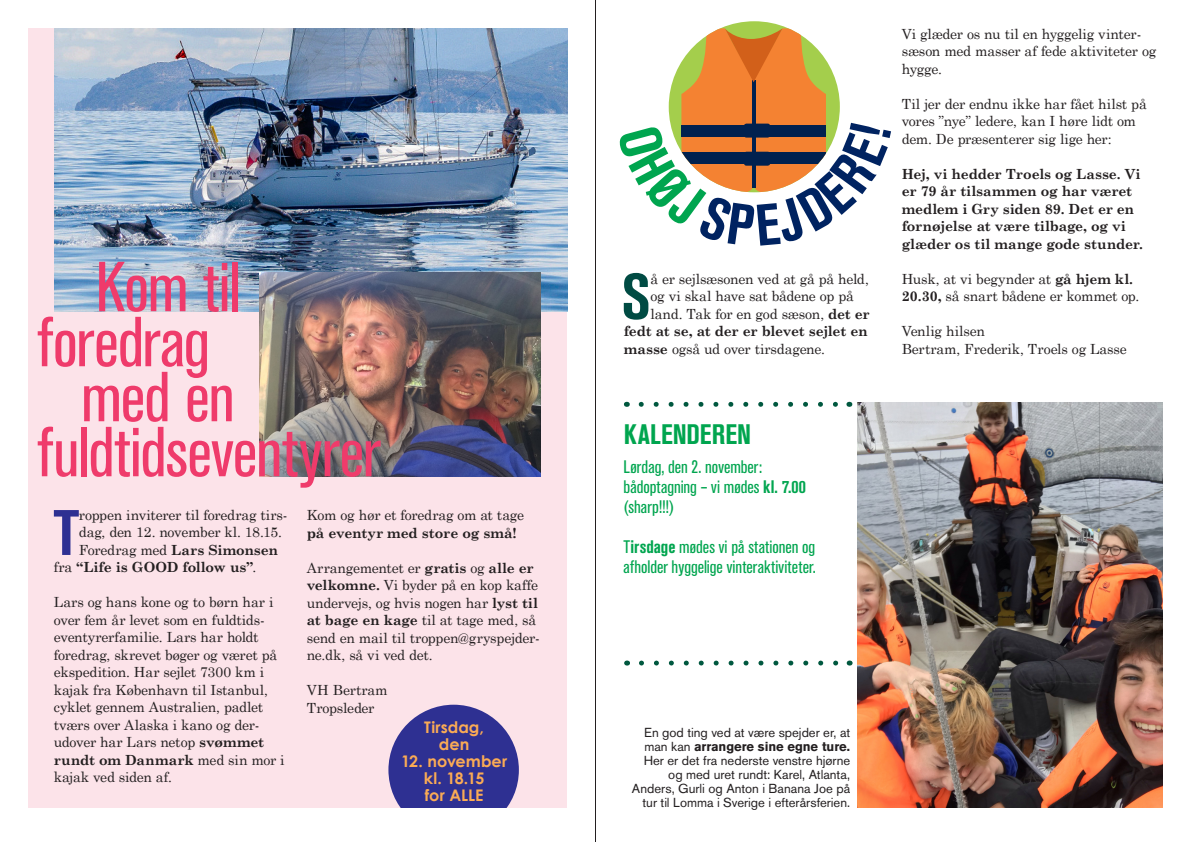
<style>
.page{position:relative;width:1191px;height:842px;background:#fff}
.page>*{position:absolute;margin:0;border:0;box-sizing:border-box;transform-origin:0 0}
.overskrift_versaler{font:condensed 70px "Akzidenz Grotesk BE";letter-spacing:-.01em;color:#ef3b6b}
.brød{font:700 condensed 63.6px "Akzidenz Grotesk BE";color:#004b43}
.brød-2{font:700 condensed 63.6px "Akzidenz Grotesk BE";color:#2e3092}
.overskrift_versaler-2{font:700 condensed 28px "Akzidenz Grotesk BE";letter-spacing:.005em;color:#00a54f}
.overskrift_versaler-3{font:condensed 18px/20px "Akzidenz Grotesk BE";color:#00a54f}
.stor_overskrift_vers{font:700 16px "Century Gothic";color:#faab55}
.brød-3{font:14px/17.5px "Century Schoolbook";letter-spacing:-.02em;color:#231f20}
.brød_med_indryk{font:14px/17.5px "Century Schoolbook";letter-spacing:-.015em;color:#231f20}
.brød-4{font:700 14px/17.5px "Century Schoolbook";letter-spacing:-.01em;color:#231f20}
.billedtekst{font:13px/14px "Akzidenz Grotesk BE";color:#231f20;text-align:justify}
.s1{font-weight:400}
.s2{font-weight:700}
</style>
<div class="page">
<svg style="left:641px;top:660px;width:198px;height:5px"></svg>
<div style="left:28px;top:28px;width:539px;height:780px;background:#fce3e9"></div>
<img style="left:54px;top:28px;width:513px;height:284px">
<svg style="left:641px;top:402px;width:197px;height:5px"></svg>
<img style="left:259px;top:273px;width:281px;height:203px">
<div style="left:388px;top:705px;width:131px;height:130px;background:#2e3092;border-radius:50%"></div>
<img style="left:857px;top:402px;width:305px;height:406px">
<div style="left:15px;top:808px;width:552px;height:30px;background:#fff"></div>
<hr style="left:595px;top:0;width:1px;height:842px;background:#231f20">
<svg style="left:668px;top:28px;width:172px;height:165px"></svg>
<p class="overskrift_versaler" style="left:96px;top:248px;width:146px">Kom til</p>
<p class="overskrift_versaler" style="left:37px;top:303px;width:174px">foredrag</p>
<p class="overskrift_versaler" style="left:81px;top:358px;width:155px">med en</p>
<p class="overskrift_versaler" style="left:37px;top:413px;width:345px">fuldtidseventyrer</p>
<p class="brød-2" style="left:54px;top:496px;width:27px">T</p>
<p class="brød-3" style="left:79px;top:505px;width:210px">roppen inviterer til foredrag tirs&shy;dag, den 12. november kl. 18.15.</p>
<p class="brød-4" style="left:54px;top:540px;width:226px;text-indent:25px"><span class="s1">Foredrag med</span> Lars Simonsen <span class="s1">fra</span> “Life is GOOD follow us”<span class="s1">.</span></p>
<p class="brød-3" style="left:54px;top:592px;width:232px">Lars og hans kone og to børn har i over fem år levet som en fuldtids&shy;eventyrerfamilie. Lars har holdt foredrag, skrevet bøger og været på ekspedition. Har sejlet 7300 km i kajak fra København til Istanbul, cyklet gennem Australien, padlet tværs over Alaska i kano og der&shy;udover har Lars netop <span class="s2">svømmet rundt om Danmark</span> med sin mor i kajak ved siden af.</p>
<p class="brød-3" style="left:307px;top:505px;width:219px">Kom og hør et foredrag om at tage <span class="s2">på eventyr med store og små!</span></p>
<p class="brød-3" style="left:307px;top:558px;width:234px">Arrangementet er <span class="s2">gratis</span> og <span class="s2">alle er velkomne.</span> Vi byder på en kop kaffe undervejs, og hvis nogen har <span class="s2">lyst til at bage en kage</span> til at tage med, så send en mail til troppen@gryspejder&shy;ne.dk, så vi ved det.</p>
<p class="brød-3" style="left:307px;top:680px;width:82px">VH Bertram</p>
<p class="brød-3" style="left:307px;top:698px;width:69px">Tropsleder</p>
<p class="stor_overskrift_vers" style="left:424px;top:714px;width:61px">Tirsdag,</p>
<p class="stor_overskrift_vers" style="left:439px;top:731px;width:32px">den</p>
<p class="stor_overskrift_vers" style="left:401px;top:748px;width:108px">12. november</p>
<p class="stor_overskrift_vers" style="left:424px;top:765px;width:62px">kl. 18.15</p>
<p class="stor_overskrift_vers" style="left:425px;top:782px;width:60px">for ALLE</p>
<p class="brød" style="left:621px;top:260px;width:31px">S</p>
<p class="brød-3" style="left:650px;top:269px;width:220px">å er sejlsæsonen ved at gå på held,</p>
<p class="brød-3" style="left:650px;top:286px;width:205px">og vi skal have sat bådene op på</p>
<p class="brød-3" style="left:650px;top:304px;width:221px">land. Tak for en god sæson, <span class="s2">det er</span></p>
<p class="brød-4" style="left:624px;top:322px;width:245px">fedt at se, at der er blevet sejlet en</p>
<p class="brød-3" style="left:624px;top:339px;width:203px"><span class="s2">masse</span> også ud over tirsdagene.</p>
<p class="overskrift_versaler-2" style="left:624px;top:418px;width:129px">KALENDEREN</p>
<p class="overskrift_versaler-3" style="left:623px;top:457px;width:184px">Lørdag, den 2. november: bådoptagning – vi mødes <span class="s2">kl. 7.00 </span>(sharp!!!)</p>
<p class="overskrift_versaler-3" style="left:623px;top:537px;width:194px">T<span class="s2">irsdage</span> mødes vi på stationen og afholder hyggelige vinteraktiviteter.</p>
<p class="brød_med_indryk" style="left:901px;top:24px;width:256px">Vi glæder os nu til en hyggelig vinter&shy;sæson med masser af fede aktiviteter og hygge.</p>
<p class="brød_med_indryk" style="left:901px;top:94px;width:246px">Til jer der endnu ikke har fået hilst på vores ”nye” ledere, kan I høre lidt om dem. De præsenterer sig lige her:</p>
<p class="brød-4" style="left:901px;top:164px;width:240px">Hej, vi hedder Troels og Lasse. Vi</p>
<p class="brød-4" style="left:901px;top:182px;width:234px">er 79 år tilsammen og har været medlem i Gry siden 89. Det er en fornøjelse at være tilbage, og vi</p>
<p class="brød-4" style="left:901px;top:234px;width:243px">glæder os til mange gode stunder.</p>
<p class="brød_med_indryk" style="left:901px;top:269px;width:239px">Husk, at vi begynder at <span class="s2">gå hjem kl.<br>20.30,</span> så snart bådene er kommet op.</p>
<p class="brød_med_indryk" style="left:901px;top:321px;width:85px">Venlig hilsen</p>
<p class="brød_med_indryk" style="left:901px;top:339px;width:227px">Bertram, Frederik, Troels og Lasse</p>
<p class="billedtekst" style="left:643px;top:726px;width:208px">En god ting ved at være spejder er, at man kan <span class="s2">arrangere sine egne ture.<br></span>Her er det fra nederste venstre hjørne</p>
<p class="billedtekst" style="left:668px;top:768px;width:183px">og med uret rundt: Karel, Atlanta,</p>
<p class="billedtekst" style="left:632px;top:782px;width:220px;text-align:right">Anders, Gurli og Anton i Banana Joe på tur til Lomma i Sverige i efterårsferien.</p>
</div>
